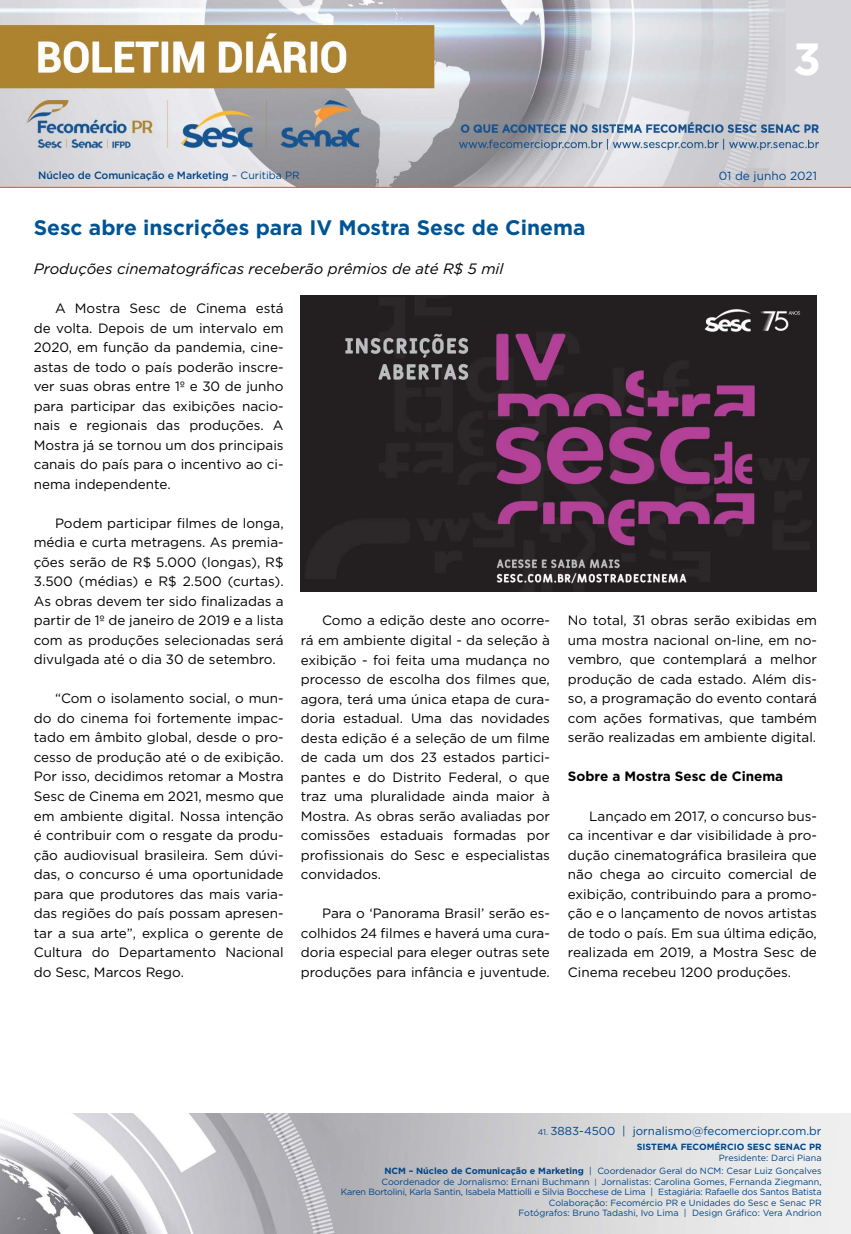
<style>
.page{position:relative;width:851px;height:1234px;background:#fff}
.page>*{position:absolute;margin:0;border:0;box-sizing:border-box;transform-origin:0 0}
.t1{font:700 45px "Gotham";color:#fff}
.t2{font:700 21px "Gotham";color:#005493}
.t3{font:italic 15px "Gotham";color:#000}
.t4{font:13.5px/19.5px "Gotham";color:#000;text-align:justify}
.t5{font:700 13.5px "Gotham";color:#000}
.t6{font:11.85px "Gotham";color:#004a93}
.t7{font:11.55px "Gotham";color:#004587}
.t8{font:500 10.5px "Gotham";letter-spacing:-.01em;color:#004587}
.t9{font:9px/10.5px "Gotham";color:#004587;text-align:right}
.t10{font:700 9px "Gotham";color:#004587}
.s1{font-weight:400}
.s2{font-size:8.25px}
.s3{font-weight:700}
.s4{font-size:7.65px}
</style>
<div class="page">
<img style="left:0;top:0;width:850px;height:188px">
<img style="left:0;top:1113px;width:850px;height:120px">
<img style="left:300px;top:296px;width:516px;height:295px">
<h1 class="t1" style="left:793px;top:29px;width:29px">3</h1>
<p class="t8" style="left:38px;top:168px;width:263px">Núcleo de Comunicação e Marketing <span class="s1">– Curitiba PR</span></p>
<p class="t6" style="left:718px;top:168px;width:100px">01 de junho 2021</p>
<h2 class="t2" style="left:34px;top:214px;width:553px">Sesc abre inscrições para IV Mostra Sesc de Cinema</h2>
<p class="t3" style="left:34px;top:259px;width:471px">Produções cinematográficas receberão prêmios de até R$ 5 mil</p>
<p class="t4" style="left:34px;top:298px;width:251px;text-indent:21px">A Mostra Sesc de Cinema está de volta. Depois de um intervalo em 2020, em função da pandemia, cine&shy;astas de todo o país poderão inscre&shy;ver suas obras entre 1º e 30 de junho para participar das exibições nacio&shy;nais e regionais das produções. A Mostra já se tornou um dos principais canais do país para o incentivo ao ci&shy;nema independente.</p>
<p class="t4" style="left:34px;top:513px;width:251px;text-indent:21px">Podem participar filmes de longa, média e curta metragens. As premia&shy;ções serão de R$ 5.000 (longas), R$ 3.500 (médias) e R$ 2.500 (curtas).<br>As obras devem ter sido finalizadas a partir de 1º de janeiro de 2019 e a lista com as produções selecionadas será divulgada até o dia 30 de setembro.</p>
<p class="t4" style="left:34px;top:688px;width:251px;text-indent:21px">“Com o isolamento social, o mun&shy;do do cinema foi fortemente impac&shy;tado em âmbito global, desde o pro&shy;cesso de produção até o de exibição.<br>Por isso, decidimos retomar a Mostra Sesc de Cinema em 2021, mesmo que em ambiente digital. Nossa intenção é contribuir com o resgate da produ&shy;ção audiovisual brasileira. Sem dúvi&shy;das, o concurso é uma oportunidade para que produtores das mais varia&shy;das regiões do país possam apresen&shy;tar a sua arte”, explica o gerente de Cultura do Departamento Nacional do Sesc, Marcos Rego.</p>
<p class="t4" style="left:301px;top:610px;width:250px;text-indent:21px">Como a edição deste ano ocorre&shy;rá em ambiente digital - da seleção à exibição - foi feita uma mudança no processo de escolha dos filmes que, agora, terá uma única etapa de cura&shy;doria estadual. Uma das novidades desta edição é a seleção de um filme de cada um dos 23 estados partici&shy;pantes e do Distrito Federal, o que traz uma pluralidade ainda maior à Mostra. As obras serão avaliadas por comissões estaduais formadas por profissionais do Sesc e especialistas convidados.</p>
<p class="t4" style="left:301px;top:903px;width:250px;text-indent:21px">Para o ‘Panorama Brasil’ serão es&shy;colhidos 24 filmes e haverá uma cura&shy;doria especial para eleger outras sete produções para infância e juventude.</p>
<p class="t4" style="left:568px;top:610px;width:250px">No total, 31 obras serão exibidas em uma mostra nacional on-line, em no&shy;vembro, que contemplará a melhor produção de cada estado. Além dis&shy;so, a programação do evento contará com ações formativas, que também serão realizadas em ambiente digital.</p>
<p class="t5" style="left:568px;top:767px;width:217px">Sobre a Mostra Sesc de Cinema</p>
<p class="t4" style="left:568px;top:805px;width:250px;text-indent:21px">Lançado em 2017, o concurso bus&shy;ca incentivar e dar visibilidade à pro&shy;dução cinematográfica brasileira que não chega ao circuito comercial de exibição, contribuindo para a promo&shy;ção e o lançamento de novos artistas de todo o país. Em sua última edição, realizada em 2019, a Mostra Sesc de Cinema recebeu 1200 produções.</p>
<p class="t7" style="left:537px;top:1123px;width:285px"><span class="s2">41.</span> 3883-4500 | jornalismo@fecomerciopr.com.br</p>
<p class="t10" style="left:636px;top:1140px;width:186px">SISTEMA FECOMÉRCIO SESC SENAC PR</p>
<p class="t9" style="left:384px;top:1150px;width:438px;line-height:13.5px">Presidente: Darci Piana<br><span class="s3">NCM – Núcleo de Comunicação e Marketing</span> | Coordenador Geral do NCM: Cesar Luiz Gonçalves</p>
<p class="t9" style="left:341px;top:1175px;width:482px">Coordenador de Jornalismo: Ernani Buchmann <span class="s4">|</span> Jornalistas: Carolina Gomes, Fernanda Ziegmann,<br>Karen Bortolini, Karla Santin, Isabela Mattiolli e Silvia Bocchese de Lima | Estagiária: Rafaelle dos Santos Batista Colaboração: Fecomércio PR e Unidades do Sesc e Senac PR<br>Fotógrafos: Bruno Tadashi, Ivo Lima | Design Gráfico: Vera Andrion</p>
</div>
